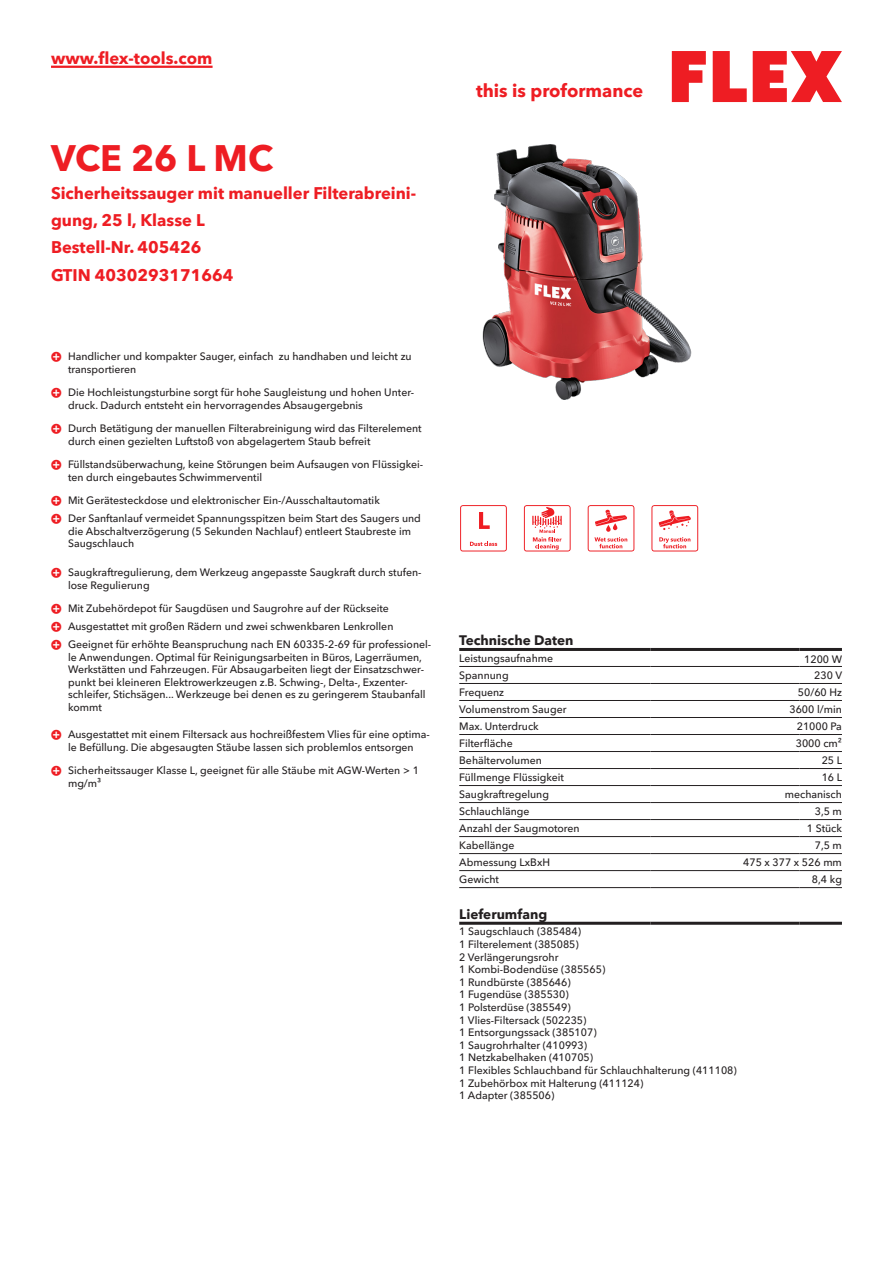
<style>
.page{position:relative;width:893px;height:1263px;background:#fff}
.page>*{position:absolute;margin:0;border:0;box-sizing:border-box;transform-origin:0 0}
.CB_AF_Product-name{font:700 36px "Avenir Next W1 G";color:#ee1d23}
.t1{font:700 18px "Avenir Next W1 G";color:#ee1d23}
.CB_AF_Product-short{font:700 16.5px/27px "Avenir Next W1 G";color:#ee1d23}
.CB_AF_Order-number{font:700 16.5px "Avenir Next W1 G";color:#ee1d23}
.CB_AF_Table-headline{font:700 13.5px "Avenir Next W1 G";color:#231f20}
.CB_AF_Table-specific{font:500 10.5px/12.6px "Avenir Next W1 G";color:#231f20}
</style>
<div class="page">
<svg style="left:672px;top:51px;width:34px;height:51px"></svg>
<svg style="left:713px;top:51px;width:34px;height:51px"></svg>
<svg style="left:753px;top:51px;width:89px;height:51px"></svg>
<hr style="left:51px;top:66px;width:162px;height:2px;background:#ee1d23">
<img style="left:482px;top:144px;width:210px;height:255px">
<hr style="left:459px;top:666px;width:192px;height:1px;background:#231f20">
<hr style="left:651px;top:666px;width:148px;height:1px;background:#231f20">
<hr style="left:799px;top:666px;width:43px;height:1px;background:#231f20">
<hr style="left:459px;top:683px;width:192px;height:1px;background:#231f20">
<hr style="left:651px;top:683px;width:148px;height:1px;background:#231f20">
<hr style="left:799px;top:683px;width:43px;height:1px;background:#231f20">
<hr style="left:459px;top:700px;width:192px;height:1px;background:#231f20">
<hr style="left:651px;top:700px;width:148px;height:1px;background:#231f20">
<hr style="left:799px;top:700px;width:43px;height:1px;background:#231f20">
<hr style="left:459px;top:717px;width:192px;height:1px;background:#231f20">
<hr style="left:651px;top:717px;width:148px;height:1px;background:#231f20">
<hr style="left:799px;top:717px;width:43px;height:1px;background:#231f20">
<hr style="left:459px;top:734px;width:192px;height:1px;background:#231f20">
<hr style="left:651px;top:734px;width:148px;height:1px;background:#231f20">
<hr style="left:799px;top:734px;width:43px;height:1px;background:#231f20">
<hr style="left:459px;top:751px;width:192px;height:1px;background:#231f20">
<hr style="left:651px;top:751px;width:148px;height:1px;background:#231f20">
<hr style="left:799px;top:751px;width:43px;height:1px;background:#231f20">
<hr style="left:459px;top:768px;width:192px;height:1px;background:#231f20">
<hr style="left:651px;top:768px;width:148px;height:1px;background:#231f20">
<hr style="left:799px;top:768px;width:43px;height:1px;background:#231f20">
<hr style="left:459px;top:785px;width:192px;height:1px;background:#231f20">
<hr style="left:651px;top:785px;width:148px;height:1px;background:#231f20">
<hr style="left:799px;top:785px;width:43px;height:1px;background:#231f20">
<hr style="left:459px;top:802px;width:192px;height:1px;background:#231f20">
<hr style="left:651px;top:802px;width:148px;height:1px;background:#231f20">
<hr style="left:799px;top:802px;width:43px;height:1px;background:#231f20">
<hr style="left:459px;top:819px;width:192px;height:1px;background:#231f20">
<hr style="left:651px;top:819px;width:148px;height:1px;background:#231f20">
<hr style="left:799px;top:819px;width:43px;height:1px;background:#231f20">
<hr style="left:459px;top:836px;width:192px;height:1px;background:#231f20">
<hr style="left:651px;top:836px;width:148px;height:1px;background:#231f20">
<hr style="left:799px;top:836px;width:43px;height:1px;background:#231f20">
<hr style="left:459px;top:853px;width:192px;height:1px;background:#231f20">
<hr style="left:651px;top:853px;width:148px;height:1px;background:#231f20">
<hr style="left:799px;top:853px;width:43px;height:1px;background:#231f20">
<hr style="left:459px;top:870px;width:192px;height:1px;background:#231f20">
<hr style="left:651px;top:870px;width:148px;height:1px;background:#231f20">
<hr style="left:799px;top:870px;width:43px;height:1px;background:#231f20">
<hr style="left:459px;top:887px;width:192px;height:1px;background:#231f20">
<hr style="left:651px;top:887px;width:148px;height:1px;background:#231f20">
<hr style="left:799px;top:887px;width:43px;height:1px;background:#231f20">
<hr style="left:459px;top:648px;width:192px;height:3px;background:#231f20">
<hr style="left:651px;top:648px;width:148px;height:3px;background:#231f20">
<hr style="left:799px;top:648px;width:43px;height:3px;background:#231f20">
<hr style="left:459px;top:922px;width:192px;height:3px;background:#231f20">
<hr style="left:651px;top:922px;width:148px;height:3px;background:#231f20">
<hr style="left:799px;top:922px;width:43px;height:3px;background:#231f20">
<svg style="left:460px;top:505px;width:47px;height:46px"></svg>
<svg style="left:524px;top:505px;width:47px;height:46px"></svg>
<svg style="left:588px;top:505px;width:46px;height:46px"></svg>
<svg style="left:651px;top:505px;width:47px;height:46px"></svg>
<h3 class="CB_AF_Product-short" style="left:51px;top:43px;width:163px">www.flex-tools.com</h3>
<p class="CB_AF_Product-name" style="left:51px;top:130px;width:224px">VCE 26 L MC</p>
<p class="CB_AF_Product-short" style="left:51px;top:178px;width:367px">Sicherheitssauger mit manueller Filterabreini&shy;gung, 25 l, Klasse L</p>
<p class="CB_AF_Order-number" style="left:51px;top:234px;width:152px">Bestell-Nr. 405426</p>
<p class="CB_AF_Order-number" style="left:51px;top:262px;width:184px">GTIN 4030293171664</p>
<p class="CB_AF_Table-specific" style="left:68px;top:349px;width:345px">Handlicher und kompakter Sauger, einfach zu handhaben und leicht zu transportieren</p>
<p class="CB_AF_Table-specific" style="left:68px;top:385px;width:348px">Die Hochleistungsturbine sorgt für hohe Saugleistung und hohen Unter&shy;druck. Dadurch entsteht ein hervorragendes Absaugergebnis</p>
<p class="CB_AF_Table-specific" style="left:68px;top:421px;width:355px">Durch Betätigung der manuellen Filterabreinigung wird das Filterelement durch einen gezielten Luftstoß von abgelagertem Staub befreit</p>
<p class="CB_AF_Table-specific" style="left:68px;top:457px;width:357px">Füllstandsüberwachung, keine Störungen beim Aufsaugen von Flüssigkei&shy;ten durch eingebautes Schwimmerventil</p>
<p class="CB_AF_Table-specific" style="left:68px;top:493px;width:313px">Mit Gerätesteckdose und elektronischer Ein-/Ausschaltautomatik</p>
<p class="CB_AF_Table-specific" style="left:68px;top:511px;width:354px">Der Sanftanlauf vermeidet Spannungsspitzen beim Start des Saugers und die Abschaltverzögerung (5 Sekunden Nachlauf) entleert Staubreste im<br>Saugschlauch</p>
<p class="CB_AF_Table-specific" style="left:68px;top:565px;width:355px">Saugkraftregulierung, dem Werkzeug angepasste Saugkraft durch stufen&shy;lose Regulierung</p>
<p class="CB_AF_Table-specific" style="left:68px;top:601px;width:322px">Mit Zubehördepot für Saugdüsen und Saugrohre auf der Rückseite</p>
<p class="CB_AF_Table-specific" style="left:68px;top:619px;width:327px">Ausgestattet mit großen Rädern und zwei schwenkbaren Lenkrollen</p>
<p class="CB_AF_Table-specific" style="left:68px;top:637px;width:365px">Geeignet für erhöhte Beanspruchung nach EN 60335-2-69 für professionel&shy;le Anwendungen. Optimal für Reinigungsarbeiten in Büros, Lagerräumen, Werkstätten und Fahrzeugen. Für Absaugarbeiten liegt der Einsatzschwer&shy;punkt bei kleineren Elektrowerkzeugen z.B. Schwing-, Delta-, Exzenter&shy;schleifer, Stichsägen... Werkzeuge bei denen es zu geringerem Staubanfall kommt</p>
<p class="CB_AF_Table-specific" style="left:68px;top:727px;width:363px">Ausgestattet mit einem Filtersack aus hochreißfestem Vlies für eine optima&shy;le Befüllung. Die abgesaugten Stäube lassen sich problemlos entsorgen</p>
<p class="CB_AF_Table-specific" style="left:68px;top:763px;width:352px">Sicherheitssauger Klasse L, geeignet für alle Stäube mit AGW-Werten &gt; 1 mg/m³</p>
<h2 class="t1" style="left:476px;top:77px;width:169px">this is proformance</h2>
<p class="CB_AF_Table-headline" style="left:459px;top:630px;width:116px">Technische Daten</p>
<p class="CB_AF_Table-specific" style="left:459px;top:651px;width:95px">Leistungsaufnahme</p>
<p class="CB_AF_Table-specific" style="left:804px;top:652px;width:39px">1200 W</p>
<p class="CB_AF_Table-specific" style="left:459px;top:668px;width:51px">Spannung</p>
<p class="CB_AF_Table-specific" style="left:814px;top:668px;width:29px">230 V</p>
<p class="CB_AF_Table-specific" style="left:459px;top:685px;width:46px">Frequenz</p>
<p class="CB_AF_Table-specific" style="left:798px;top:685px;width:46px">50/60 Hz</p>
<p class="CB_AF_Table-specific" style="left:459px;top:702px;width:109px">Volumenstrom Sauger</p>
<p class="CB_AF_Table-specific" style="left:789px;top:702px;width:54px">3600 l/min</p>
<p class="CB_AF_Table-specific" style="left:459px;top:719px;width:81px">Max. Unterdruck</p>
<p class="CB_AF_Table-specific" style="left:797px;top:719px;width:47px">21000 Pa</p>
<p class="CB_AF_Table-specific" style="left:459px;top:736px;width:55px">Filterfläche</p>
<p class="CB_AF_Table-specific" style="left:796px;top:736px;width:48px">3000 cm²</p>
<p class="CB_AF_Table-specific" style="left:459px;top:753px;width:84px">Behältervolumen</p>
<p class="CB_AF_Table-specific" style="left:822px;top:753px;width:22px">25 L</p>
<p class="CB_AF_Table-specific" style="left:459px;top:770px;width:106px">Füllmenge Flüssigkeit</p>
<p class="CB_AF_Table-specific" style="left:822px;top:770px;width:22px">16 L</p>
<p class="CB_AF_Table-specific" style="left:459px;top:787px;width:91px">Saugkraftregelung</p>
<p class="CB_AF_Table-specific" style="left:785px;top:787px;width:59px">mechanisch</p>
<p class="CB_AF_Table-specific" style="left:459px;top:804px;width:72px">Schlauchlänge</p>
<p class="CB_AF_Table-specific" style="left:815px;top:804px;width:29px">3,5 m</p>
<p class="CB_AF_Table-specific" style="left:459px;top:821px;width:122px">Anzahl der Saugmotoren</p>
<p class="CB_AF_Table-specific" style="left:807px;top:821px;width:37px">1 Stück</p>
<p class="CB_AF_Table-specific" style="left:459px;top:838px;width:57px">Kabellänge</p>
<p class="CB_AF_Table-specific" style="left:815px;top:838px;width:29px">7,5 m</p>
<p class="CB_AF_Table-specific" style="left:459px;top:855px;width:92px">Abmessung LxBxH</p>
<p class="CB_AF_Table-specific" style="left:743px;top:855px;width:100px">475 x 377 x 526 mm</p>
<p class="CB_AF_Table-specific" style="left:459px;top:872px;width:41px">Gewicht</p>
<p class="CB_AF_Table-specific" style="left:812px;top:872px;width:32px">8,4 kg</p>
<p class="CB_AF_Table-headline" style="left:459px;top:903px;width:89px">Lieferumfang</p>
<p class="CB_AF_Table-specific" style="left:459px;top:924px;width:279px">1 Saugschlauch (385484)<br>1 Filterelement (385085)<br>2 Verlängerungsrohr<br>1 Kombi-Bodendüse (385565)<br>1 Rundbürste (385646)<br>1 Fugendüse (385530)<br>1 Polsterdüse (385549)<br>1 Vlies-Filtersack (502235)<br>1 Entsorgungssack (385107)<br>1 Saugrohrhalter (410993)<br>1 Netzkabelhaken (410705)<br>1 Flexibles Schlauchband für Schlauchhalterung (411108)<br>1 Zubehörbox mit Halterung (411124)<br>1 Adapter (385506)</p>
</div>
